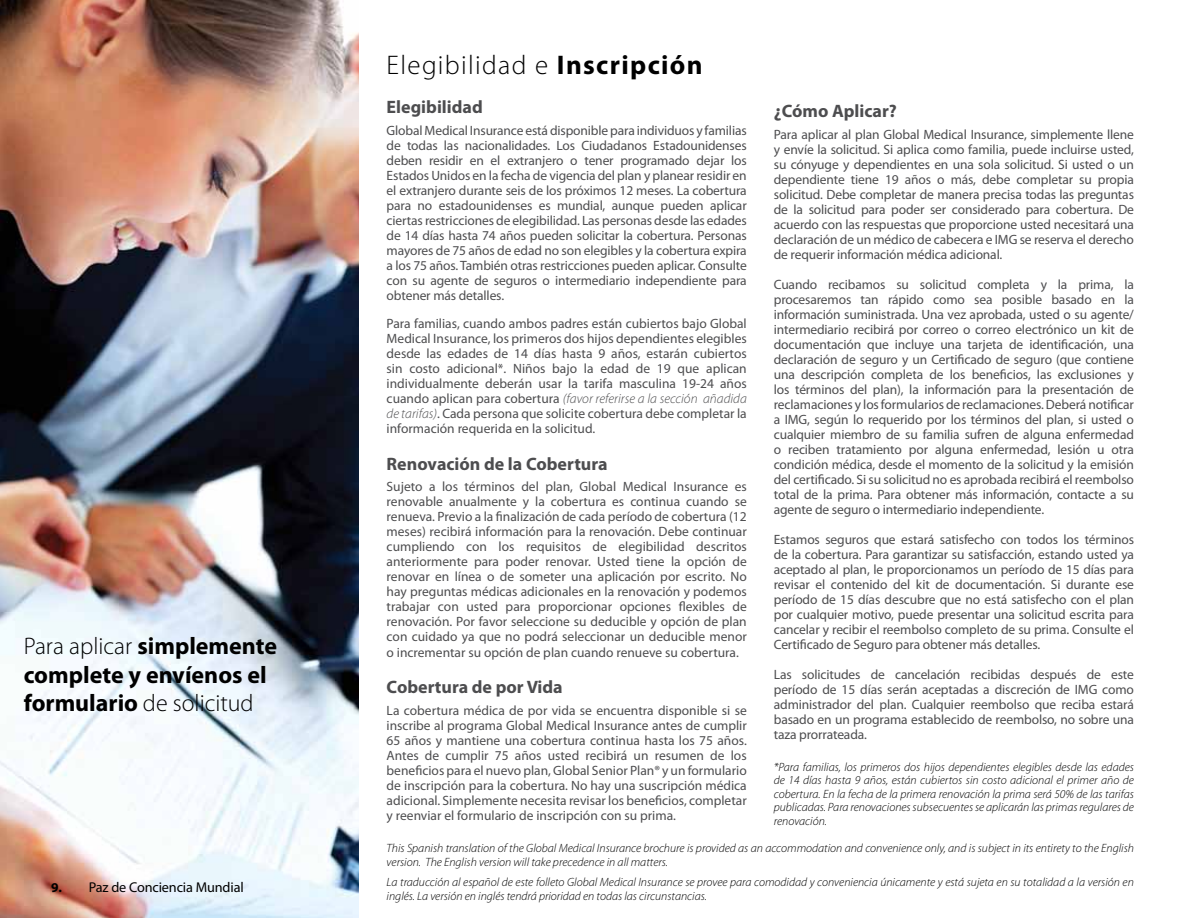
<style>
.page{position:relative;width:1188px;height:918px;background:#fff}
.page>*{position:absolute;margin:0;border:0;box-sizing:border-box;transform-origin:0 0}
.t1{font:300 27px "Myriad Pro";letter-spacing:.05em;color:#000}
.t2{font:700 24px/28.8px "Myriad Pro";color:#000}
.t3{font:700 18px "Myriad Pro";color:#4d4d4f}
.t4{font:14.25px "Myriad Pro";letter-spacing:-.01em;color:#000}
.t5{font:13.5px/15px "Myriad Pro";letter-spacing:-.01em;color:#4d4d4f;text-align:justify}
.t6{font:italic 300 12px/13.5px "Myriad Pro";color:#000}
.s1{font-weight:300}
.s2{font-weight:700;font-size:13.5px}
.s3{font-weight:700}
.s4{font-weight:300;font-style:italic}
</style>
<div class="page">
<img style="left:0;top:0;width:359px;height:918px">
<h2 class="t2" style="left:24px;top:630px;width:255px"><span class="s1">Para aplicar</span> simplemente complete y envíenos el formulario <span class="s1">de solicitud</span></h2>
<p class="t4" style="left:51px;top:879px;width:194px"><span class="s2">9.</span> Paz de Conciencia Mundial</p>
<h1 class="t1" style="left:387px;top:50px;width:318px">Elegibilidad e <span class="s3">Inscripción</span></h1>
<h3 class="t3" style="left:387px;top:95px;width:98px">Elegibilidad</h3>
<p class="t5" style="left:387px;top:123px;width:362px">Global Medical Insurance está disponible para individuos y familias de todas las nacionalidades. Los Ciudadanos Estadounidenses deben residir en el extranjero o tener programado dejar los Estados Unidos en la fecha de vigencia del plan y planear residir en el extranjero durante seis de los próximos 12 meses. La cobertura para no estadounidenses es mundial, aunque pueden aplicar ciertas restricciones de elegibilidad. Las personas desde las edades de 14 días hasta 74 años pueden solicitar la cobertura. Personas mayores de 75 años de edad no son elegibles y la cobertura expira a los 75 años. También otras restricciones pueden aplicar. Consulte con su agente de seguros o intermediario independiente para obtener más detalles.</p>
<p class="t5" style="left:387px;top:316px;width:362px">Para familias, cuando ambos padres están cubiertos bajo Global Medical Insurance, los primeros dos hijos dependientes elegibles desde las edades de 14 días hasta 9 años, estarán cubiertos sin costo adicional*. Niños bajo la edad de 19 que aplican individualmente deberán usar la tarifa masculina 19-24 años cuando aplican para cobertura <span class="s4">(favor referirse a la sección añadida de tarifas)</span>. Cada persona que solicite cobertura debe completar la información requerida en la solicitud.</p>
<h3 class="t3" style="left:387px;top:452px;width:222px">Renovación de la Cobertura</h3>
<p class="t5" style="left:387px;top:479px;width:362px">Sujeto a los términos del plan, Global Medical Insurance es renovable anualmente y la cobertura es continua cuando se renueva. Previo a la finalización de cada período de cobertura (12 meses) recibirá información para la renovación. Debe continuar cumpliendo con los requisitos de elegibilidad descritos anteriormente para poder renovar. Usted tiene la opción de renovar en línea o de someter una aplicación por escrito. No hay preguntas médicas adicionales en la renovación y podemos trabajar con usted para proporcionar opciones flexibles de renovación. Por favor seleccione su deducible y opción de plan con cuidado ya que no podrá seleccionar un deducible menor o incrementar su opción de plan cuando renueve su cobertura.</p>
<h3 class="t3" style="left:387px;top:675px;width:178px">Cobertura de por Vida</h3>
<p class="t5" style="left:387px;top:703px;width:362px">La cobertura médica de por vida se encuentra disponible si se inscribe al programa Global Medical Insurance antes de cumplir 65 años y mantiene una cobertura continua hasta los 75 años.<br>Antes de cumplir 75 años usted recibirá un resumen de los beneficios para el nuevo plan, Global Senior Plan® y un formulario de inscripción para la cobertura. No hay una suscripción médica adicional. Simplemente necesita revisar los beneficios, completar y reenviar el formulario de inscripción con su prima.</p>
<h3 class="t3" style="left:774px;top:100px;width:125px">¿Cómo Aplicar?</h3>
<p class="t5" style="left:774px;top:127px;width:362px">Para aplicar al plan Global Medical Insurance, simplemente llene y envíe la solicitud. Si aplica como familia, puede incluirse usted, su cónyuge y dependientes en una sola solicitud. Si usted o un dependiente tiene 19 años o más, debe completar su propia solicitud. Debe completar de manera precisa todas las preguntas de la solicitud para poder ser considerado para cobertura. De acuerdo con las respuestas que proporcione usted necesitará una declaración de un médico de cabecera e IMG se reserva el derecho de requerir información médica adicional.</p>
<p class="t5" style="left:774px;top:277px;width:362px">Cuando recibamos su solicitud completa y la prima, la procesaremos tan rápido como sea posible basado en la información suministrada. Una vez aprobada, usted o su agente/ intermediario recibirá por correo o correo electrónico un kit de documentación que incluye una tarjeta de identificación, una declaración de seguro y un Certificado de seguro (que contiene una descripción completa de los beneficios, las exclusiones y los términos del plan), la información para la presentación de reclamaciones y los formularios de reclamaciones. Deberá notificar a IMG, según lo requerido por los términos del plan, si usted o cualquier miembro de su familia sufren de alguna enfermedad o reciben tratamiento por alguna enfermedad, lesión u otra condición médica, desde el momento de la solicitud y la emisión del certificado. Si su solicitud no es aprobada recibirá el reembolso total de la prima. Para obtener más información, contacte a su agente de seguro o intermediario independiente.</p>
<p class="t5" style="left:774px;top:532px;width:362px">Estamos seguros que estará satisfecho con todos los términos de la cobertura. Para garantizar su satisfacción, estando usted ya aceptado al plan, le proporcionamos un período de 15 días para revisar el contenido del kit de documentación. Si durante ese período de 15 días descubre que no está satisfecho con el plan por cualquier motivo, puede presentar una solicitud escrita para cancelar y recibir el reembolso completo de su prima. Consulte el Certificado de Seguro para obtener más detalles.</p>
<p class="t5" style="left:774px;top:667px;width:362px">Las solicitudes de cancelación recibidas después de este período de 15 días serán aceptadas a discreción de IMG como administrador del plan. Cualquier reembolso que reciba estará basado en un programa establecido de reembolso, no sobre una taza prorrateada.</p>
<p class="t6" style="left:774px;top:760px;width:362px;text-align:justify">*Para familias, los primeros dos hijos dependientes elegibles desde las edades de 14 días hasta 9 años, están cubiertos sin costo adicional el primer año de cobertura. En la fecha de la primera renovación la prima será 50% de las tarifas publicadas. Para renovaciones subsecuentes se aplicarán las primas regulares de renovación.</p>
<p class="t6" style="left:387px;top:842px;width:749px">This Spanish translation of the Global Medical Insurance brochure is provided as an accommodation and convenience only, and is subject in its entirety to the English version. The English version will take precedence in all matters.</p>
<p class="t6" style="left:387px;top:876px;width:749px">La traducción al español de este folleto Global Medical Insurance se provee para comodidad y conveniencia únicamente y está sujeta en su totalidad a la versión en inglés. La versión en inglés tendrá prioridad en todas las circunstancias.</p>
</div>
